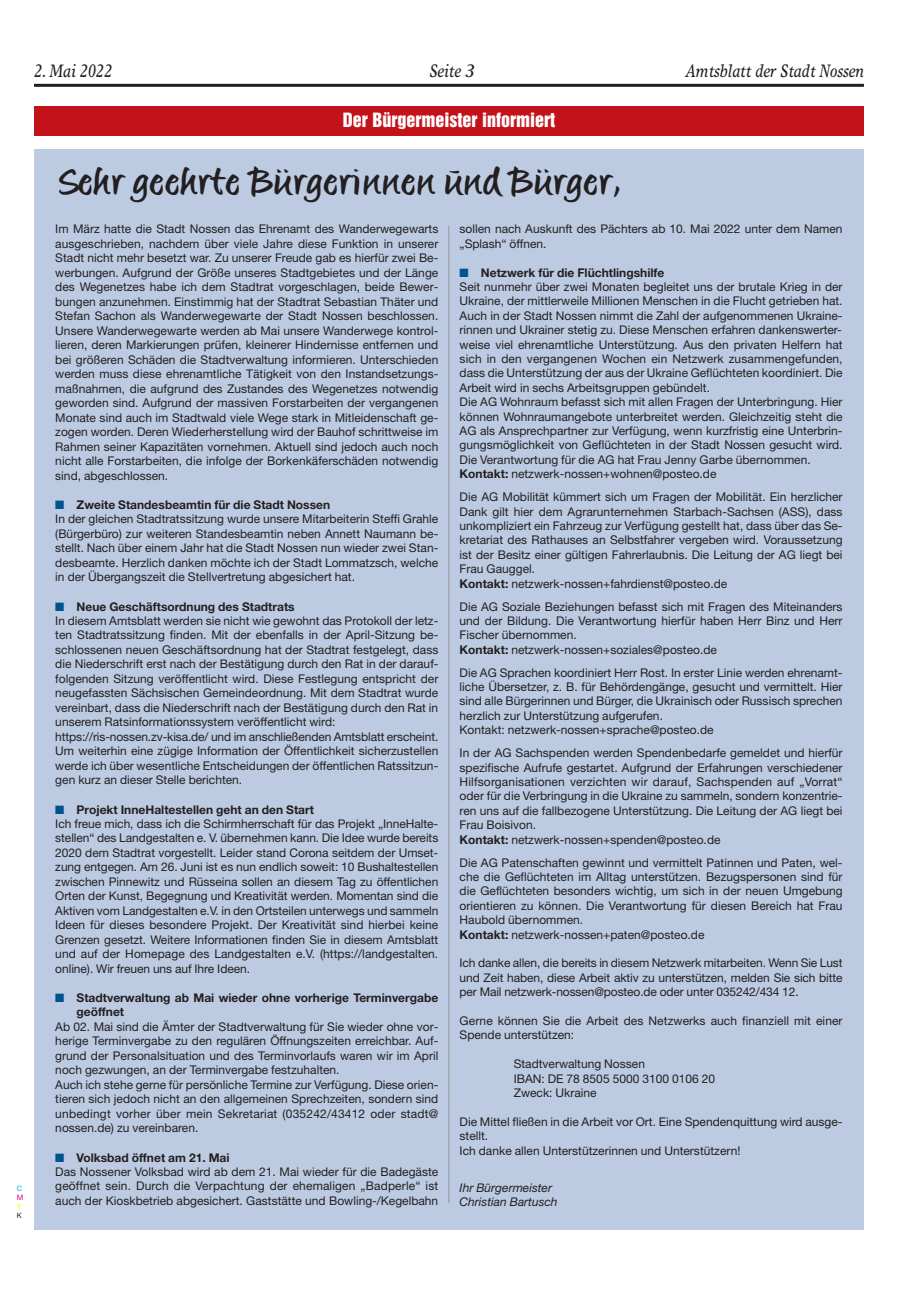
<style>
.page{position:relative;width:915px;height:1293px;background:#fff}
.page>*{position:absolute;margin:0;border:0;box-sizing:border-box;transform-origin:0 0}
.t1{font:34.5px "Matthia LT";color:#231f20;scale:1.3 1}
.t2{font:italic 18px "Times Europa";color:#231f20;scale:.8 1}
.t3{font:18px "Helvetica Inserat";color:#fff}
.t4{font:12px/14.4px "Helvetica Neue";color:#231f20}
.t5{font:700 12px/14px "Helvetica Neue";color:#231f20}
.t6{font:italic 12px/14.4px "Helvetica Neue";color:#231f20}
.t7{font:7.5px "Helvetica Neue";color:#00aeef}
.t8{font:7.5px "Helvetica Neue";color:#ed028c}
.t9{font:7.5px "Helvetica Neue";color:#fff101}
.t10{font:7.5px "Helvetica Neue";color:#231f20}
.s1{color:#00548e}
.s2{font-weight:700}
</style>
<div class="page">
<hr style="left:34px;top:84px;width:829px;height:3px;background:#231f20">
<div style="left:34px;top:106px;width:829px;height:30px;background:#c4121a"></div>
<div style="left:34px;top:149px;width:829px;height:1080px;background:#bccbe2"></div>
<hr style="left:448px;top:226px;width:1px;height:977px;background:#939598">
<h2 class="t2" style="left:34px;top:64px;width:99px">2. Mai 2022</h2>
<h2 class="t2" style="left:429px;top:64px;width:58px">Seite 3</h2>
<h2 class="t2" style="left:685px;top:64px;width:224px">Amtsblatt der Stadt Nossen</h2>
<p class="t7" style="left:17px;top:1185px;width:7px">C</p>
<p class="t8" style="left:17px;top:1194px;width:8px">M</p>
<p class="t9" style="left:17px;top:1203px;width:6px">Y</p>
<p class="t10" style="left:17px;top:1212px;width:7px">K</p>
<h2 class="t3" style="left:343px;top:113px;width:214px">Der Bürgermeister informiert</h2>
<h1 class="t1" style="left:55px;top:165px;width:438px">Sehr geehrte Bürgerinnen und Bürger,</h1>
<p class="t4" style="left:55px;top:223px;width:384px;text-align:justify">Im März hatte die Stadt Nossen das Ehrenamt des Wanderwegewarts ausgeschrieben, nachdem über viele Jahre diese Funktion in unserer Stadt nicht mehr besetzt war. Zu unserer Freude gab es hierfür zwei Be&shy;werbungen. Aufgrund der Größe unseres Stadtgebietes und der Länge des Wegenetzes habe ich dem Stadtrat vorgeschlagen, beide Bewer&shy;bungen anzunehmen. Einstimmig hat der Stadtrat Sebastian Thäter und Stefan Sachon als Wanderwegewarte der Stadt Nossen beschlossen.<br>Unsere Wanderwegewarte werden ab Mai unsere Wanderwege kontrol&shy;lieren, deren Markierungen prüfen, kleinerer Hindernisse entfernen und bei größeren Schäden die Stadtverwaltung informieren. Unterschieden werden muss diese ehrenamtliche Tätigkeit von den Instandsetzungs&shy;maßnahmen, die aufgrund des Zustandes des Wegenetzes notwendig geworden sind. Aufgrund der massiven Forstarbeiten der vergangenen Monate sind auch im Stadtwald viele Wege stark in Mitleidenschaft ge&shy;zogen worden. Deren Wiederherstellung wird der Bauhof schrittweise im Rahmen seiner Kapazitäten vornehmen. Aktuell sind jedoch auch noch nicht alle Forstarbeiten, die infolge der Borkenkäferschäden notwendig sind, abgeschlossen.</p>
<p class="t4" style="left:55px;top:499px;width:384px"><span class="s1">■</span> <span class="s2">Zweite Standesbeamtin für die Stadt Nossen<br></span>In der gleichen Stadtratssitzung wurde unsere Mitarbeiterin Steffi Grahle (Bürgerbüro) zur weiteren Standesbeamtin neben Annett Naumann be&shy;stellt. Nach über einem Jahr hat die Stadt Nossen nun wieder zwei Stan&shy;desbeamte. Herzlich danken möchte ich der Stadt Lommatzsch, welche in der Übergangszeit die Stellvertretung abgesichert hat.</p>
<p class="t4" style="left:55px;top:601px;width:384px"><span class="s1">■</span> <span class="s2">Neue Geschäftsordnung des Stadtrats<br></span>In diesem Amtsblatt werden sie nicht wie gewohnt das Protokoll der letz&shy;ten Stadtratssitzung finden. Mit der ebenfalls in der April-Sitzung be&shy;schlossenen neuen Geschäftsordnung hat der Stadtrat festgelegt, dass die Niederschrift erst nach der Bestätigung durch den Rat in der darauf&shy;folgenden Sitzung veröffentlicht wird. Diese Festlegung entspricht der neugefassten Sächsischen Gemeindeordnung. Mit dem Stadtrat wurde vereinbart, dass die Niederschrift nach der Bestätigung durch den Rat in unserem Ratsinformationssystem veröffentlicht wird: https://ris-nossen.zv-kisa.de/ und im anschließenden Amtsblatt erscheint.<br>Um weiterhin eine zügige Information der Öffentlichkeit sicherzustellen werde ich über wesentliche Entscheidungen der öffentlichen Ratssitzun&shy;gen kurz an dieser Stelle berichten.</p>
<p class="t4" style="left:55px;top:804px;width:384px"><span class="s1">■</span> <span class="s2">Projekt InneHaltestellen geht an den Start<br></span>Ich freue mich, dass ich die Schirmherrschaft für das Projekt „InneHalte&shy;stellen“ des Landgestalten e. V. übernehmen kann. Die Idee wurde bereits 2020 dem Stadtrat vorgestellt. Leider stand Corona seitdem der Umset&shy;zung entgegen. Am 26. Juni ist es nun endlich soweit: 10 Bushaltestellen zwischen Pinnewitz und Rüsseina sollen an diesem Tag zu öffentlichen Orten der Kunst, Begegnung und Kreativität werden. Momentan sind die Aktiven vom Landgestalten e.V. in den Ortsteilen unterwegs und sammeln Ideen für dieses besondere Projekt. Der Kreativität sind hierbei keine Grenzen gesetzt. Weitere Informationen finden Sie in diesem Amtsblatt und auf der Homepage des Landgestalten e.V. (https://landgestalten. online). Wir freuen uns auf Ihre Ideen.</p>
<p class="t5" style="left:77px;top:992px;width:363px;text-indent:-21px"><span class="s1">■</span> Stadtverwaltung ab Mai wieder ohne vorherige Terminvergabe geöffnet</p>
<p class="t4" style="left:55px;top:1020px;width:384px">Ab 02. Mai sind die Ämter der Stadtverwaltung für Sie wieder ohne vor&shy;herige Terminvergabe zu den regulären Öffnungszeiten erreichbar. Auf&shy;grund der Personalsituation und des Terminvorlaufs waren wir im April noch gezwungen, an der Terminvergabe festzuhalten.<br>Auch ich stehe gerne für persönliche Termine zur Verfügung. Diese orien&shy;tieren sich jedoch nicht an den allgemeinen Sprechzeiten, sondern sind unbedingt vorher über mein Sekretariat (035242/43412 oder stadt@ nossen.de) zu vereinbaren.</p>
<p class="t4" style="left:55px;top:1151px;width:384px"><span class="s1">■</span> <span class="s2">Volksbad öffnet am 21. Mai<br></span>Das Nossener Volksbad wird ab dem 21. Mai wieder für die Badegäste geöffnet sein. Durch die Verpachtung der ehemaligen „Badperle“ ist auch der Kioskbetrieb abgesichert. Gaststätte und Bowling-/Kegelbahn</p>
<p class="t4" style="left:459px;top:223px;width:384px">sollen nach Auskunft des Pächters ab 10. Mai 2022 unter dem Namen „Splash“ öffnen.</p>
<p class="t4" style="left:459px;top:267px;width:384px"><span class="s1">■</span> <span class="s2">Netzwerk für die Flüchtlingshilfe<br></span>Seit nunmehr über zwei Monaten begleitet uns der brutale Krieg in der Ukraine, der mittlerweile Millionen Menschen in die Flucht getrieben hat.<br>Auch in der Stadt Nossen nimmt die Zahl der aufgenommenen Ukraine&shy;rinnen und Ukrainer stetig zu. Diese Menschen erfahren dankenswerter&shy;weise viel ehrenamtliche Unterstützung. Aus den privaten Helfern hat sich in den vergangenen Wochen ein Netzwerk zusammengefunden, dass die Unterstützung der aus der Ukraine Geflüchteten koordiniert. Die Arbeit wird in sechs Arbeitsgruppen gebündelt.<br>Die AG Wohnraum befasst sich mit allen Fragen der Unterbringung. Hier können Wohnraumangebote unterbreitet werden. Gleichzeitig steht die AG als Ansprechpartner zur Verfügung, wenn kurzfristig eine Unterbrin&shy;gungsmöglichkeit von Geflüchteten in der Stadt Nossen gesucht wird.<br>Die Verantwortung für die AG hat Frau Jenny Garbe übernommen.<br><span class="s2">Kontakt:</span> netzwerk-nossen+wohnen@posteo.de</p>
<p class="t4" style="left:459px;top:491px;width:384px">Die AG Mobilität kümmert sich um Fragen der Mobilität. Ein herzlicher Dank gilt hier dem Agrarunternehmen Starbach-Sachsen (ASS), dass unkompliziert ein Fahrzeug zur Verfügung gestellt hat, dass über das Se&shy;kretariat des Rathauses an Selbstfahrer vergeben wird. Voraussetzung ist der Besitz einer gültigen Fahrerlaubnis. Die Leitung der AG liegt bei Frau Gauggel.<br><span class="s2">Kontakt:</span> netzwerk-nossen+fahrdienst@posteo.de</p>
<p class="t4" style="left:459px;top:600px;width:384px">Die AG Soziale Beziehungen befasst sich mit Fragen des Miteinanders und der Bildung. Die Verantwortung hierfür haben Herr Binz und Herr Fischer übernommen.<br><span class="s2">Kontakt:</span> netzwerk-nossen+soziales@posteo.de</p>
<p class="t4" style="left:459px;top:666px;width:384px">Die AG Sprachen koordiniert Herr Rost. In erster Linie werden ehrenamt&shy;liche Übersetzer, z. B. für Behördengänge, gesucht und vermittelt. Hier sind alle Bürgerinnen und Bürger, die Ukrainisch oder Russisch sprechen herzlich zur Unterstützung aufgerufen.<br>Kontakt: netzwerk-nossen+sprache@posteo.de</p>
<p class="t4" style="left:459px;top:747px;width:384px">In der AG Sachspenden werden Spendenbedarfe gemeldet und hierfür spezifische Aufrufe gestartet. Aufgrund der Erfahrungen verschiedener Hilfsorganisationen verzichten wir darauf, Sachspenden auf „Vorrat“ oder für die Verbringung in die Ukraine zu sammeln, sondern konzentrie&shy;ren uns auf die fallbezogene Unterstützung. Die Leitung der AG liegt bei Frau Boisivon.<br><span class="s2">Kontakt:</span> netzwerk-nossen+spenden@posteo.de</p>
<p class="t4" style="left:459px;top:856px;width:384px">Die AG Patenschaften gewinnt und vermittelt Patinnen und Paten, wel&shy;che die Geflüchteten im Alltag unterstützen. Bezugspersonen sind für die Geflüchteten besonders wichtig, um sich in der neuen Umgebung orientieren zu können. Die Verantwortung für diesen Bereich hat Frau Haubold übernommen.<br><span class="s2">Kontakt:</span> netzwerk-nossen+paten@posteo.de</p>
<p class="t4" style="left:459px;top:957px;width:384px;text-align:justify">Ich danke allen, die bereits in diesem Netzwerk mitarbeiten. Wenn Sie Lust und Zeit haben, diese Arbeit aktiv zu unterstützen, melden Sie sich bitte per Mail netzwerk-nossen@posteo.de oder unter 035242/434 12.</p>
<p class="t4" style="left:459px;top:1014px;width:384px">Gerne können Sie die Arbeit des Netzwerks auch finanziell mit einer<br>Spende unterstützen:</p>
<p class="t4" style="left:513px;top:1058px;width:203px">Stadtverwaltung Nossen<br>IBAN: DE 78 8505 5000 3100 0106 20<br>Zweck: Ukraine</p>
<p class="t4" style="left:459px;top:1115px;width:384px">Die Mittel fließen in die Arbeit vor Ort. Eine Spendenquittung wird ausge&shy;stellt.<br>Ich danke allen Unterstützerinnen und Unterstützern!</p>
<p class="t6" style="left:459px;top:1181px;width:99px">Ihr Bürgermeister<br>Christian Bartusch</p>
</div>
